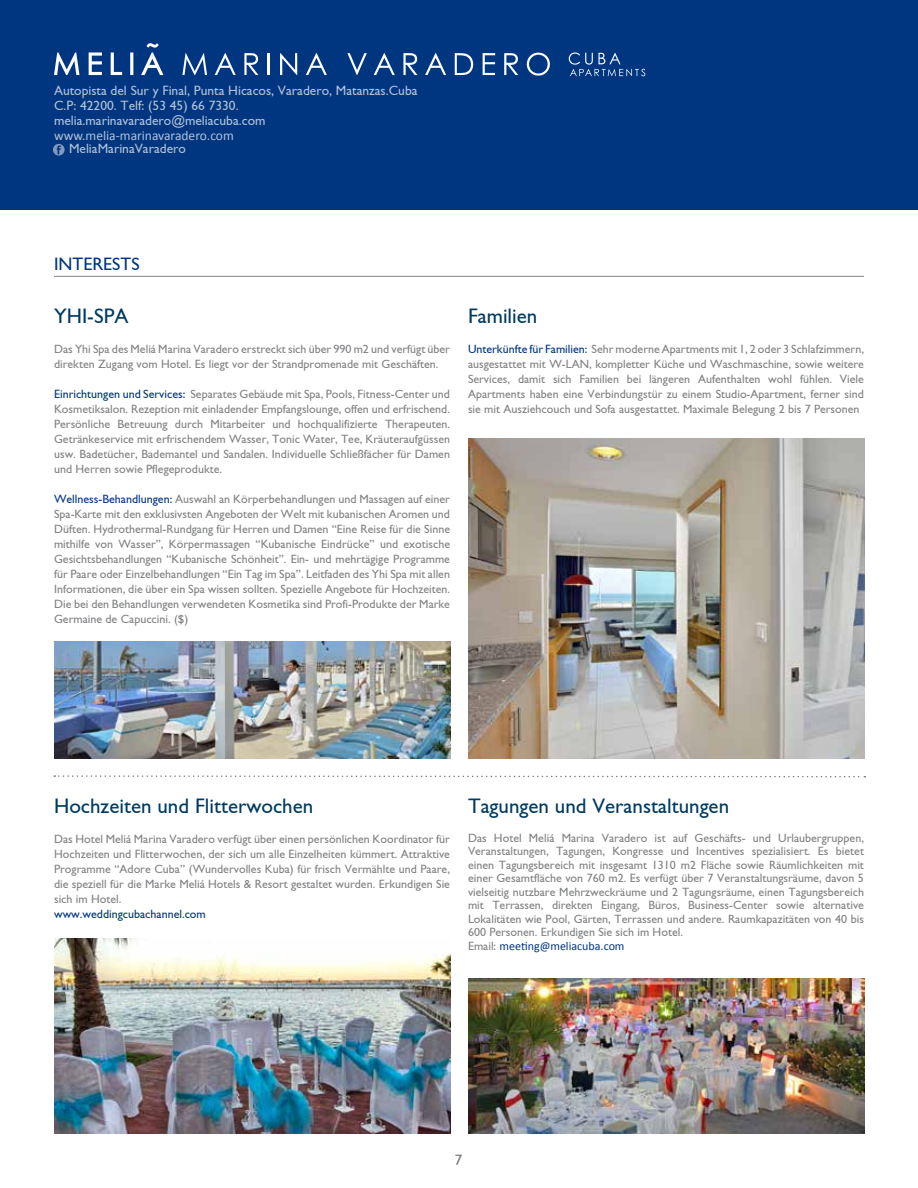
<style>
.page{position:relative;width:918px;height:1188px;background:#fff}
.page>*{position:absolute;margin:0;border:0;box-sizing:border-box;transform-origin:0 0}
.t1{font:21px "Gill Sans";color:#003a60}
.t2{font:18px "Gill Sans";color:#003580}
.t3{font:15px "Gill Sans";color:#767b7d}
.t4{font:13.5px/15px "Gill Sans";color:#fff}
.t5{font:13.5px "Calibri";color:#fff}
.t6{font:12px/15px "Gill Sans";color:#808183;text-align:justify}
.t7{font:12px "Calibri";color:#003580}
.t8{font:12px "Gill Sans";color:#003580}
.s1{color:#003580}
.s2{font-family:"Gill Sans";color:#808183}
</style>
<div class="page">
<div style="left:0;top:0;width:918px;height:210px;background:#003580"></div>
<svg style="left:54px;top:43px;width:109px;height:32px"></svg>
<svg style="left:569px;top:52px;width:76px;height:24px"></svg>
<svg style="left:182px;top:53px;width:25px;height:22px"></svg>
<svg style="left:215px;top:53px;width:21px;height:22px"></svg>
<svg style="left:244px;top:53px;width:14px;height:22px"></svg>
<hr style="left:268px;top:53px;width:2px;height:22px;background:#fff">
<svg style="left:280px;top:53px;width:17px;height:22px"></svg>
<svg style="left:306px;top:53px;width:21px;height:22px"></svg>
<svg style="left:347px;top:53px;width:20px;height:22px"></svg>
<svg style="left:374px;top:53px;width:21px;height:22px"></svg>
<svg style="left:403px;top:53px;width:14px;height:22px"></svg>
<svg style="left:425px;top:53px;width:21px;height:22px"></svg>
<svg style="left:455px;top:53px;width:18px;height:22px"></svg>
<svg style="left:483px;top:53px;width:12px;height:22px"></svg>
<svg style="left:504px;top:53px;width:14px;height:22px"></svg>
<svg style="left:527px;top:53px;width:23px;height:23px"></svg>
<svg style="left:53px;top:144px;width:12px;height:12px"></svg>
<img style="left:468px;top:438px;width:396px;height:320px">
<img style="left:54px;top:641px;width:396px;height:117px">
<img style="left:468px;top:979px;width:396px;height:154px">
<img style="left:54px;top:939px;width:396px;height:195px">
<svg style="left:54px;top:775px;width:811px;height:3px"></svg>
<hr style="left:54px;top:276px;width:810px;height:1px;background:#000">
<p class="t4" style="left:54px;top:83px;width:365px">Autopista del Sur y Final, Punta Hicacos, Varadero, Matanzas.Cuba<br>C.P: 42200. Telf: (53 45) 66 7330. melia.marinavaradero@meliacuba.com</p>
<p class="t5" style="left:54px;top:127px;width:181px">www.melia-marinavaradero.com</p>
<p class="t4" style="left:69px;top:141px;width:118px">MeliaMarinaVaradero</p>
<h2 class="t2" style="left:54px;top:254px;width:87px">INTERESTS</h2>
<h1 class="t1" style="left:54px;top:304px;width:76px">YHI-SPA</h1>
<p class="t6" style="left:54px;top:341px;width:398px">Das Yhi Spa des Meliá Marina Varadero erstreckt sich über 990 m2 und verfügt über direkten Zugang vom Hotel. Es liegt vor der Strandpromenade mit Geschäften.</p>
<p class="t6" style="left:54px;top:386px;width:398px"><span class="s1">Einrichtungen und Services:</span> Separates Gebäude mit Spa, Pools, Fitness-Center und Kosmetiksalon. Rezeption mit einladender Empfangslounge, offen und erfrischend.<br>Persönliche Betreuung durch Mitarbeiter und hochqualifizierte Therapeuten.<br>Getränkeservice mit erfrischendem Wasser, Tonic Water, Tee, Kräuteraufgüssen usw. Badetücher, Bademantel und Sandalen. Individuelle Schließfächer für Damen und Herren sowie Pflegeprodukte.</p>
<p class="t6" style="left:54px;top:491px;width:398px"><span class="s1">Wellness-Behandlungen:</span> Auswahl an Körperbehandlungen und Massagen auf einer Spa-Karte mit den exklusivsten Angeboten der Welt mit kubanischen Aromen und Düften. Hydrothermal-Rundgang für Herren und Damen “Eine Reise für die Sinne mithilfe von Wasser”, Körpermassagen “Kubanische Eindrücke” und exotische Gesichtsbehandlungen “Kubanische Schönheit”. Ein- und mehrtägige Programme für Paare oder Einzelbehandlungen “Ein Tag im Spa”. Leitfaden des Yhi Spa mit allen Informationen, die über ein Spa wissen sollten. Spezielle Angebote für Hochzeiten.<br>Die bei den Behandlungen verwendeten Kosmetika sind Profi-Produkte der Marke Germaine de Capuccini. ($)</p>
<h1 class="t1" style="left:468px;top:304px;width:71px">Familien</h1>
<p class="t6" style="left:468px;top:341px;width:398px"><span class="s1">Unterkünfte für Familien:</span> Sehr moderne Apartments mit 1, 2 oder 3 Schlafzimmern, ausgestattet mit W-LAN, kompletter Küche und Waschmaschine, sowie weitere Services, damit sich Familien bei längeren Aufenthalten wohl fühlen. Viele Apartments haben eine Verbindungstür zu einem Studio-Apartment, ferner sind sie mit Ausziehcouch und Sofa ausgestattet. Maximale Belegung 2 bis 7 Personen</p>
<h1 class="t1" style="left:54px;top:794px;width:261px">Hochzeiten und Flitterwochen</h1>
<p class="t6" style="left:54px;top:832px;width:398px">Das Hotel Meliá Marina Varadero verfügt über einen persönlichen Koordinator für Hochzeiten und Flitterwochen, der sich um alle Einzelheiten kümmert. Attraktive Programme “Adore Cuba” (Wundervolles Kuba) für frisch Vermählte und Paare, die speziell für die Marke Meliá Hotels &amp; Resort gestaltet wurden. Erkundigen Sie sich im Hotel.</p>
<p class="t8" style="left:54px;top:907px;width:153px">www.weddingcubachannel.com</p>
<h1 class="t1" style="left:468px;top:794px;width:263px">Tagungen und Veranstaltungen</h1>
<p class="t6" style="left:468px;top:831px;width:398px;line-height:13.5px">Das Hotel Meliá Marina Varadero ist auf Geschäfts- und Urlaubergruppen, Veranstaltungen, Tagungen, Kongresse und Incentives spezialisiert. Es bietet einen Tagungsbereich mit insgesamt 1310 m2 Fläche sowie Räumlichkeiten mit einer Gesamtfläche von 760 m2. Es verfügt über 7 Veranstaltungsräume, davon 5 vielseitig nutzbare Mehrzweckräume und 2 Tagungsräume, einen Tagungsbereich mit Terrassen, direkten Eingang, Büros, Business-Center sowie alternative Lokalitäten wie Pool, Gärten, Terrassen und andere. Raumkapazitäten von 40 bis 600 Personen. Erkundigen Sie sich im Hotel.</p>
<p class="t7" style="left:468px;top:938px;width:158px"><span class="s2">Email:</span> meeting@meliacuba.com</p>
<p class="t3" style="left:455px;top:1151px;width:9px">7</p>
</div>
